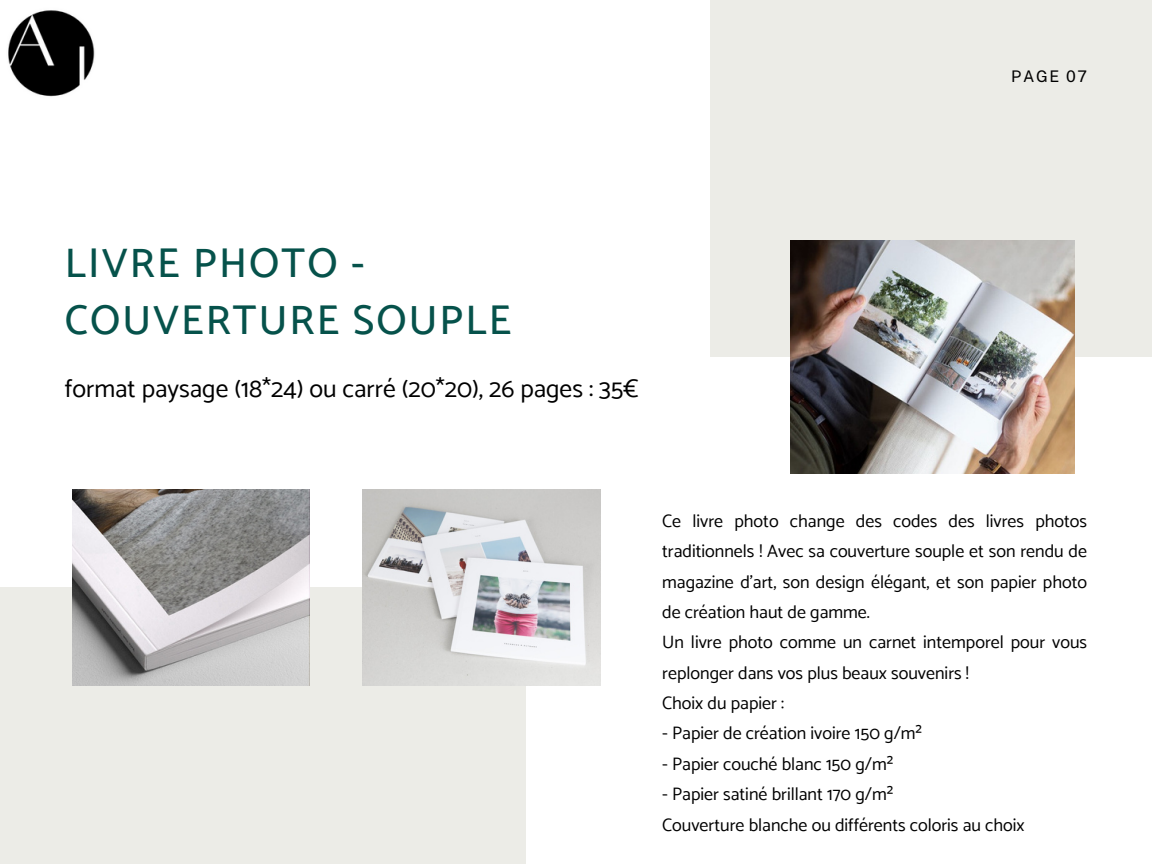
<style>
.page{position:relative;width:1152px;height:864px;background:#fff}
.page>*{position:absolute;margin:0;border:0;box-sizing:border-box;transform-origin:0 0}
.t1{font:500 41.55px/57.3px "Catamaran";letter-spacing:.05em;color:#06524b}
.t2{font:25.5px "Catamaran";color:#000}
.t3{font:18px/30.3px "Catamaran";color:#000}
.t4{font:16.05px "Public Sans";letter-spacing:.1em;color:#000}
</style>
<div class="page">
<div style="left:0;top:588px;width:526px;height:276px;background:#ecece7"></div>
<img style="left:72px;top:490px;width:237px;height:196px">
<img style="left:363px;top:490px;width:237px;height:196px">
<div style="left:711px;top:0;width:441px;height:357px;background:#ecece7"></div>
<img style="left:791px;top:240px;width:283px;height:233px">
<img style="left:8px;top:10px;width:87px;height:87px">
<p class="t4" style="left:1011px;top:66px;width:77px">PAGE 07</p>
<h2 class="t1" style="left:65px;top:234px;width:448px">LIVRE PHOTO -<br>COUVERTURE SOUPLE</h2>
<p class="t2" style="left:65px;top:373px;width:575px">format paysage (18*24) ou carré (20*20), 26 pages : 35€</p>
<h1 class="t3" style="left:662px;top:505px;width:426px">Ce livre photo change des codes des livres photos traditionnels ! Avec sa couverture souple et son rendu de magazine d’art, son design élégant, et son papier photo de création haut de gamme.<br>Un livre photo comme un carnet intemporel pour vous replonger dans vos plus beaux souvenirs !<br>Choix du papier :</h1>
<h1 class="t3" style="left:662px;top:718px;width:261px">- Papier de création ivoire 150 g/m²</h1>
<h1 class="t3" style="left:662px;top:748px;width:233px">- Papier couché blanc 150 g/m²</h1>
<h1 class="t3" style="left:662px;top:779px;width:364px">- Papier satiné brillant 170 g/m²<br>Couverture blanche ou différents coloris au choix</h1>
</div>
